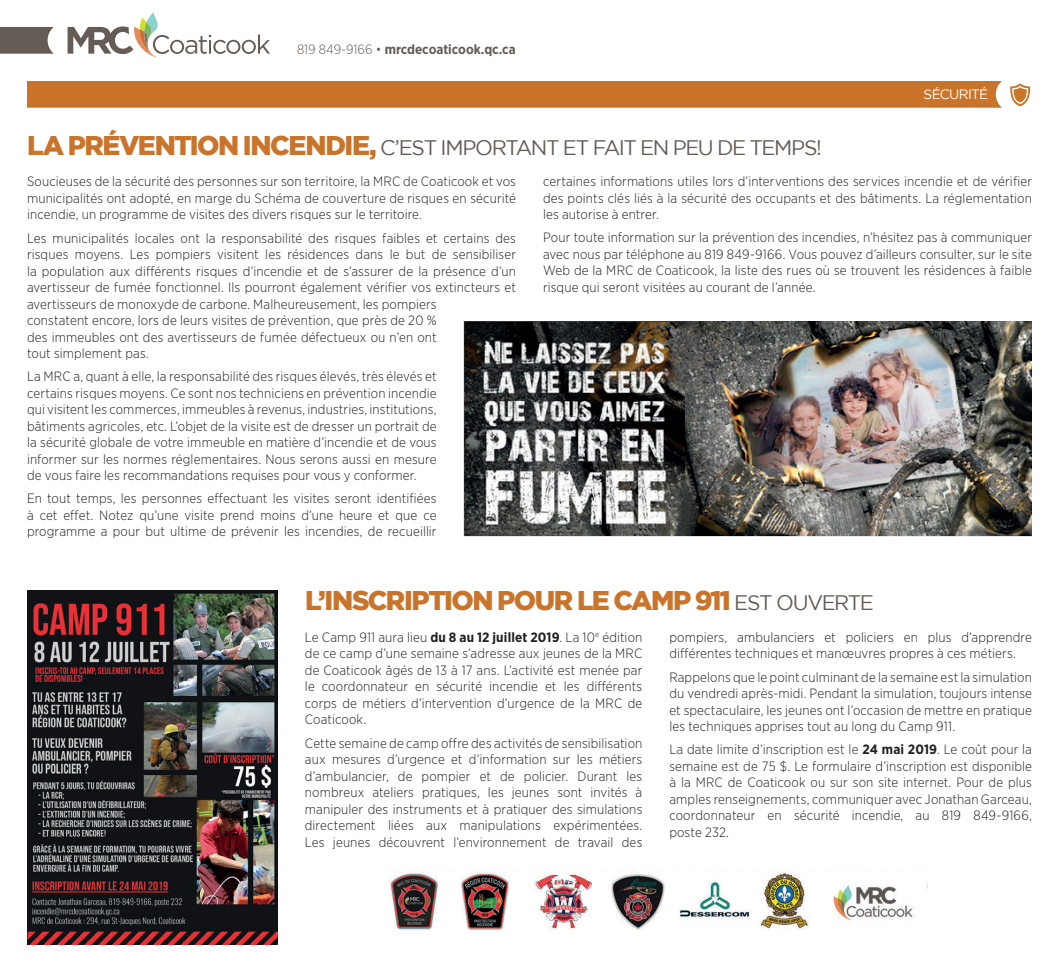
<style>
.page{position:relative;width:1059px;height:972px;background:#fff}
.page>*{position:absolute;margin:0;border:0;box-sizing:border-box;transform-origin:0 0}
.t1{font:900 27px "Gotham";letter-spacing:-.06em;color:#ca742b}
.t2{font:21px "Gotham";letter-spacing:-.065em;color:#655c56}
.t3{font:300 13.5px/16.5px "Gotham Narrow";letter-spacing:.01em;color:#231f20;text-align:justify}
.t4{font:700 13.5px "Gotham Narrow";color:#655c56}
.t5{font:13.5px "Gotham";letter-spacing:-.045em;color:#fff}
.s1{font-weight:300}
.s2{font-weight:900;font-size:27px;color:#ca742b}
.s3{font-weight:400;font-size:21px;color:#655c56}
.s4{font-weight:700}
</style>
<div class="page">
<svg style="left:68px;top:12px;width:202px;height:45px"></svg>
<svg style="left:0;top:27px;width:54px;height:27px"></svg>
<div style="left:27px;top:81px;width:974px;height:27px;background:#ca742b"></div>
<svg style="left:1010px;top:83px;width:21px;height:23px"></svg>
<img style="left:27px;top:591px;width:251px;height:354px">
<img style="left:389px;top:870px;width:524px;height:63px">
<img style="left:463px;top:322px;width:568px;height:214px">
<p class="t4" style="left:297px;top:40px;width:220px"><span class="s1">819 849-9166 •</span> mrcdecoaticook.qc.ca</p>
<h2 class="t2" style="left:27px;top:136px;width:796px"><span class="s2">LA PRÉVENTION INCENDIE,</span> C’EST IMPORTANT ET FAIT EN PEU DE TEMPS!</h2>
<p class="t5" style="left:923px;top:87px;width:66px">SÉCURITÉ</p>
<p class="t3" style="left:27px;top:173px;width:490px">Soucieuses de la sécurité des personnes sur son territoire, la MRC de Coaticook et vos municipalités ont adopté, en marge du Schéma de couverture de risques en sécurité incendie, un programme de visites des divers risques sur le territoire.</p>
<p class="t3" style="left:27px;top:229px;width:490px;text-align:left">Les municipalités locales ont la responsabilité des risques faibles et certains des risques moyens. Les pompiers visitent les résidences dans le but de sensibiliser la population aux différents risques d’incendie et de s’assurer de la présence d’un avertisseur de fumée fonctionnel. Ils pourront également vérifier vos extincteurs et avertisseurs de monoxyde de carbone. Malheureusement, les pompiers<br>constatent encore, lors de leurs visites de prévention, que près de 20 %<br>des immeubles ont des avertisseurs de fumée défectueux ou n’en ont<br>tout simplement pas.</p>
<p class="t3" style="left:27px;top:368px;width:411px">La MRC a, quant à elle, la responsabilité des risques élevés, très élevés et certains risques moyens. Ce sont nos techniciens en prévention incendie qui visitent les commerces, immeubles à revenus, industries, institutions, bâtiments agricoles, etc. L’objet de la visite est de dresser un portrait de la sécurité globale de votre immeuble en matière d’incendie et de vous informer sur les normes réglementaires. Nous serons aussi en mesure de vous faire les recommandations requises pour vous y conformer.</p>
<p class="t3" style="left:27px;top:490px;width:411px">En tout temps, les personnes effectuant les visites seront identifiées à cet effet. Notez qu’une visite prend moins d’une heure et que ce programme a pour but ultime de prévenir les incendies, de recueillir</p>
<p class="t3" style="left:543px;top:173px;width:490px">certaines informations utiles lors d’interventions des services incendie et de vérifier des points clés liés à la sécurité des occupants et des bâtiments. La réglementation les autorise à entrer.</p>
<p class="t3" style="left:543px;top:229px;width:490px">Pour toute information sur la prévention des incendies, n’hésitez pas à communiquer avec nous par téléphone au 819 849-9166. Vous pouvez d’ailleurs consulter, sur le site Web de la MRC de Coaticook, la liste des rues où se trouvent les résidences à faible risque qui seront visitées au courant de l’année.</p>
<h1 class="t1" style="left:305px;top:585px;width:570px">L’INSCRIPTION POUR LE CAMP 911 <span class="s3">EST OUVERTE</span></h1>
<p class="t3" style="left:305px;top:629px;width:339px">Le Camp 911 aura lieu <span class="s4">du 8 au 12 juillet 2019</span>. La 10<sup>e</sup> édition de ce camp d’une semaine s’adresse aux jeunes de la MRC de Coaticook âgés de 13 à 17 ans. L’activité est menée par le coordonnateur en sécurité incendie et les différents corps de métiers d’intervention d’urgence de la MRC de Coaticook.</p>
<p class="t3" style="left:305px;top:734px;width:339px">Cette semaine de camp offre des activités de sensibilisation aux mesures d’urgence et d’information sur les métiers d’ambulancier, de pompier et de policier. Durant les nombreux ateliers pratiques, les jeunes sont invités à manipuler des instruments et à pratiquer des simulations directement liées aux manipulations expérimentées.<br>Les jeunes découvrent l’environnement de travail des</p>
<p class="t3" style="left:669px;top:629px;width:364px">pompiers, ambulanciers et policiers en plus d’apprendre différentes techniques et manœuvres propres à ces métiers.</p>
<p class="t3" style="left:669px;top:668px;width:364px">Rappelons que le point culminant de la semaine est la simulation du vendredi après-midi. Pendant la simulation, toujours intense et spectaculaire, les jeunes ont l’occasion de mettre en pratique les techniques apprises tout au long du Camp 911.</p>
<p class="t3" style="left:669px;top:741px;width:364px">La date limite d’inscription est le <span class="s4">24 mai 2019</span>. Le coût pour la semaine est de 75 $. Le formulaire d’inscription est disponible à la MRC de Coaticook ou sur son site internet. Pour de plus amples renseignements, communiquer avec Jonathan Garceau, coordonnateur en sécurité incendie, au 819 849-9166, poste 232.</p>
</div>
